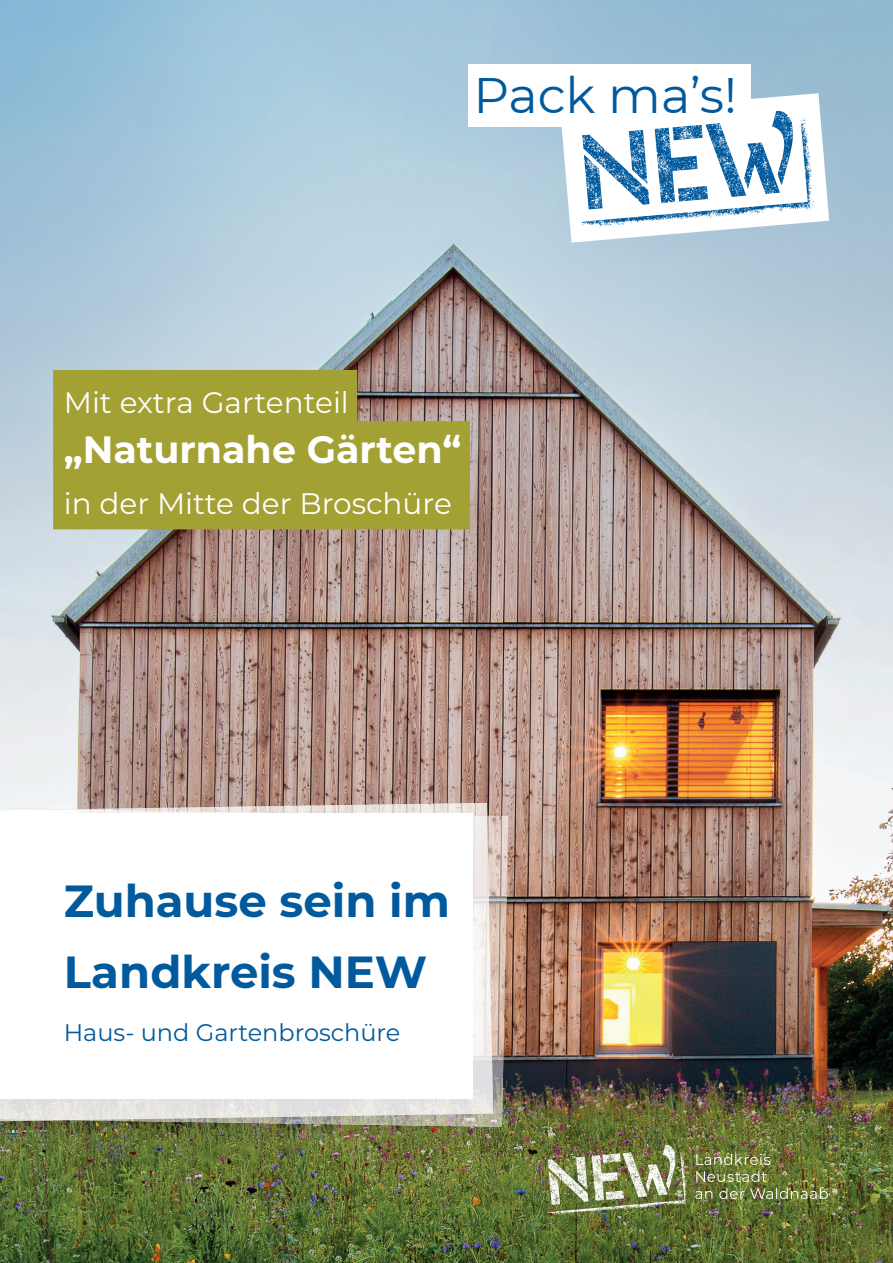
<style>
.page{position:relative;width:893px;height:1263px;background:#fff}
.page>*{position:absolute;margin:0;border:0;box-sizing:border-box;transform-origin:0 0}
.t1{font:49.8px "Montserrat";letter-spacing:-.005em;color:#015a9d}
.t2{font:700 45px/70.2px "Montserrat";color:#015a9d}
.t3{font:700 38.1px "Montserrat";color:#fff}
.t4{font:29.55px "Montserrat";color:#fff}
.t5{font:24px "Montserrat";color:#015a9d}
</style>
<div class="page">
<img style="left:0;top:0;width:893px;height:1263px">
<img style="left:0;top:808px;width:67px;height:1px">
<img style="left:457px;top:816px;width:51px;height:311px">
<img style="left:67px;top:1115px;width:391px;height:11px">
<img style="left:67px;top:803px;width:420px;height:11px">
<img style="left:0;top:1120px;width:67px;height:1px">
<img style="left:0;top:809px;width:395px;height:311px">
<img style="left:394px;top:814px;width:99px;height:301px">
<div style="left:0;top:813px;width:473px;height:286px;background:#fff"></div>
<div style="left:468px;top:64px;width:283px;height:62px;background:#fff"></div>
<svg style="left:561px;top:93px;width:268px;height:150px"></svg>
<img style="left:695px;top:1154px;width:133px;height:45px">
<img style="left:547px;top:1145px;width:142px;height:71px">
<svg style="left:53px;top:370px;width:417px;height:159px;background:#a19e3a"></svg>
<h1 class="t1" style="left:473px;top:61px;width:265px">Pack ma’s!</h1>
<p class="t4" style="left:64px;top:382px;width:287px">Mit extra Gartenteil</p>
<p class="t3" style="left:64px;top:422px;width:399px">„Naturnahe Gärten“</p>
<p class="t4" style="left:64px;top:483px;width:390px">in der Mitte der Broschüre</p>
<h2 class="t2" style="left:64px;top:864px;width:388px">Zuhause sein im<br>Landkreis NEW</h2>
<p class="t5" style="left:64px;top:1015px;width:338px">Haus- und Gartenbroschüre</p>
</div>
